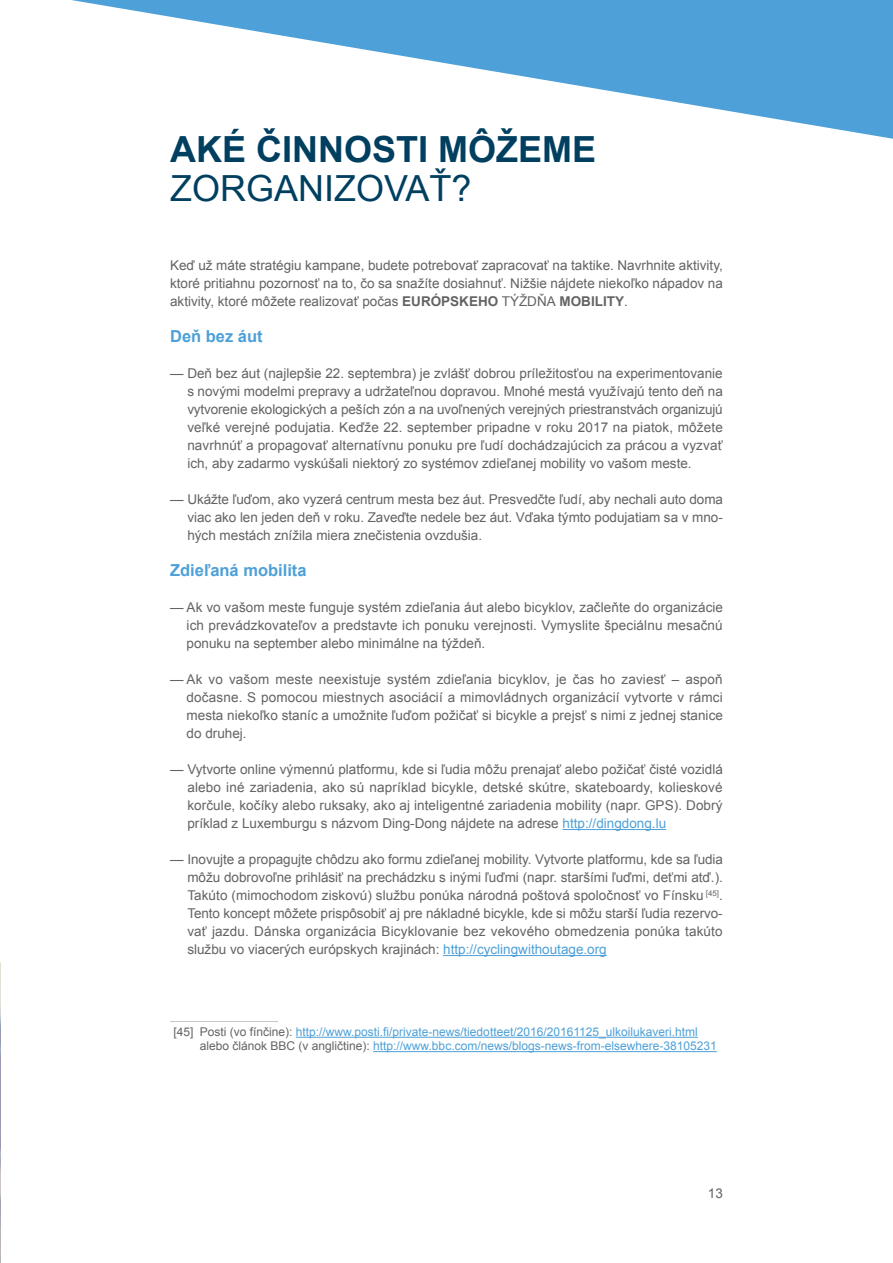
<style>
.page{position:relative;width:893px;height:1263px;background:#fff}
.page>*{position:absolute;margin:0;border:0;box-sizing:border-box;transform-origin:0 0}
.t1{font:700 36px "Arial";color:#003f60}
.t2{font:36px "Arial";color:#003f60}
.t3{font:700 16.5px "Arial";color:#4da0d8}
.t4{font:13.5px/18px "Arial";color:#646363;text-align:justify}
.t5{font:12px/14.4px "Arial";color:#4da0d8}
.s1{font-weight:700}
.s2{color:#4da0d8}
.s3{color:#646363}
</style>
<div class="page">
<svg style="left:71px;top:0;width:822px;height:139px"></svg>
<img style="left:0;top:962px;width:1px;height:301px">
<hr style="left:563px;top:829px;width:103px;height:1px;background:#4da0d8">
<hr style="left:443px;top:955px;width:164px;height:1px;background:#4da0d8">
<hr style="left:170px;top:1021px;width:108px;height:1px;background:#c6c6c6">
<hr style="left:296px;top:1037px;width:402px;height:1px;background:#4da0d8">
<hr style="left:373px;top:1051px;width:344px;height:1px;background:#4da0d8">
<h1 class="t1" style="left:170px;top:126px;width:428px">AKÉ ČINNOSTI MÔŽEME</h1>
<h1 class="t2" style="left:170px;top:165px;width:303px">ZORGANIZOVAŤ?</h1>
<p class="t4" style="left:170px;top:256px;width:554px">Keď už máte stratégiu kampane, budete potrebovať zapracovať na taktike. Navrhnite aktivity, ktoré pritiahnu pozornosť na to, čo sa snažíte dosiahnuť. Nižšie nájdete niekoľko nápadov na aktivity, ktoré môžete realizovať počas <span class="s1">EURÓPSKEHO</span> TÝŽDŇA <span class="s1">MOBILITY</span>.</p>
<p class="t3" style="left:170px;top:325px;width:94px">Deň bez áut</p>
<p class="t4" style="left:187px;top:364px;width:537px;text-indent:-17px">— Deň bez áut (najlepšie 22. septembra) je zvlášť dobrou príležitosťou na experimentovanie s novými modelmi prepravy a udržateľnou dopravou. Mnohé mestá využívajú tento deň na vytvorenie ekologických a peších zón a na uvoľnených verejných priestranstvách organizujú veľké verejné podujatia. Keďže 22. september pripadne v roku 2017 na piatok, môžete navrhnúť a propagovať alternatívnu ponuku pre ľudí dochádzajúcich za prácou a vyzvať ich, aby zadarmo vyskúšali niektorý zo systémov zdieľanej mobility vo vašom meste.</p>
<p class="t4" style="left:187px;top:490px;width:537px;text-indent:-17px">— Ukážte ľuďom, ako vyzerá centrum mesta bez áut. Presvedčte ľudí, aby nechali auto doma viac ako len jeden deň v roku. Zaveďte nedele bez áut. Vďaka týmto podujatiam sa v mno&shy;hých mestách znížila miera znečistenia ovzdušia.</p>
<p class="t3" style="left:170px;top:559px;width:138px">Zdieľaná mobilita</p>
<p class="t4" style="left:187px;top:598px;width:538px;text-indent:-17px">— Ak vo vašom meste funguje systém zdieľania áut alebo bicyklov, začleňte do organizácie ich prevádzkovateľov a predstavte ich ponuku verejnosti. Vymyslite špeciálnu mesačnú ponuku na september alebo minimálne na týždeň.</p>
<p class="t4" style="left:187px;top:670px;width:538px;text-indent:-17px">— Ak vo vašom meste neexistuje systém zdieľania bicyklov, je čas ho zaviesť – aspoň dočasne. S pomocou miestnych asociácií a mimovládnych organizácií vytvorte v rámci mesta niekoľko staníc a umožnite ľuďom požičať si bicykle a prejsť s nimi z jednej stanice do druhej.</p>
<p class="t4" style="left:187px;top:760px;width:537px;text-indent:-17px">— Vytvorte online výmennú platformu, kde si ľudia môžu prenajať alebo požičať čisté vozidlá alebo iné zariadenia, ako sú napríklad bicykle, detské skútre, skateboardy, kolieskové korčule, kočíky alebo ruksaky, ako aj inteligentné zariadenia mobility (napr. GPS). Dobrý príklad z Luxemburgu s názvom Ding-Dong nájdete na adrese <span class="s2">http://dingdong.lu</span></p>
<p class="t4" style="left:187px;top:850px;width:537px;text-indent:-17px">— Inovujte a propagujte chôdzu ako formu zdieľanej mobility. Vytvorte platformu, kde sa ľudia môžu dobrovoľne prihlásiť na prechádzku s inými ľuďmi (napr. staršími ľuďmi, deťmi atď.).<br>Takúto (mimochodom ziskovú) službu ponúka národná poštová spoločnosť vo Fínsku <sup>[45]</sup>.<br>Tento koncept môžete prispôsobiť aj pre nákladné bicykle, kde si môžu starší ľudia rezervo&shy;vať jazdu. Dánska organizácia Bicyklovanie bez vekového obmedzenia ponúka takúto službu vo viacerých európskych krajinách: <span class="s2">http://cyclingwithoutage.org</span></p>
<p class="t5" style="left:200px;top:1025px;width:518px;text-indent:-26px"><span class="s3">[45] Posti (vo fínčine):</span> http://www.posti.fi/private-news/tiedotteet/2016/20161125_ulkoilukaveri.html <span class="s3">alebo článok BBC (v angličtine):</span> http://www.bbc.com/news/blogs-news-from-elsewhere-38105231</p>
<p class="t4" style="left:708px;top:1184px;width:17px">13</p>
</div>
